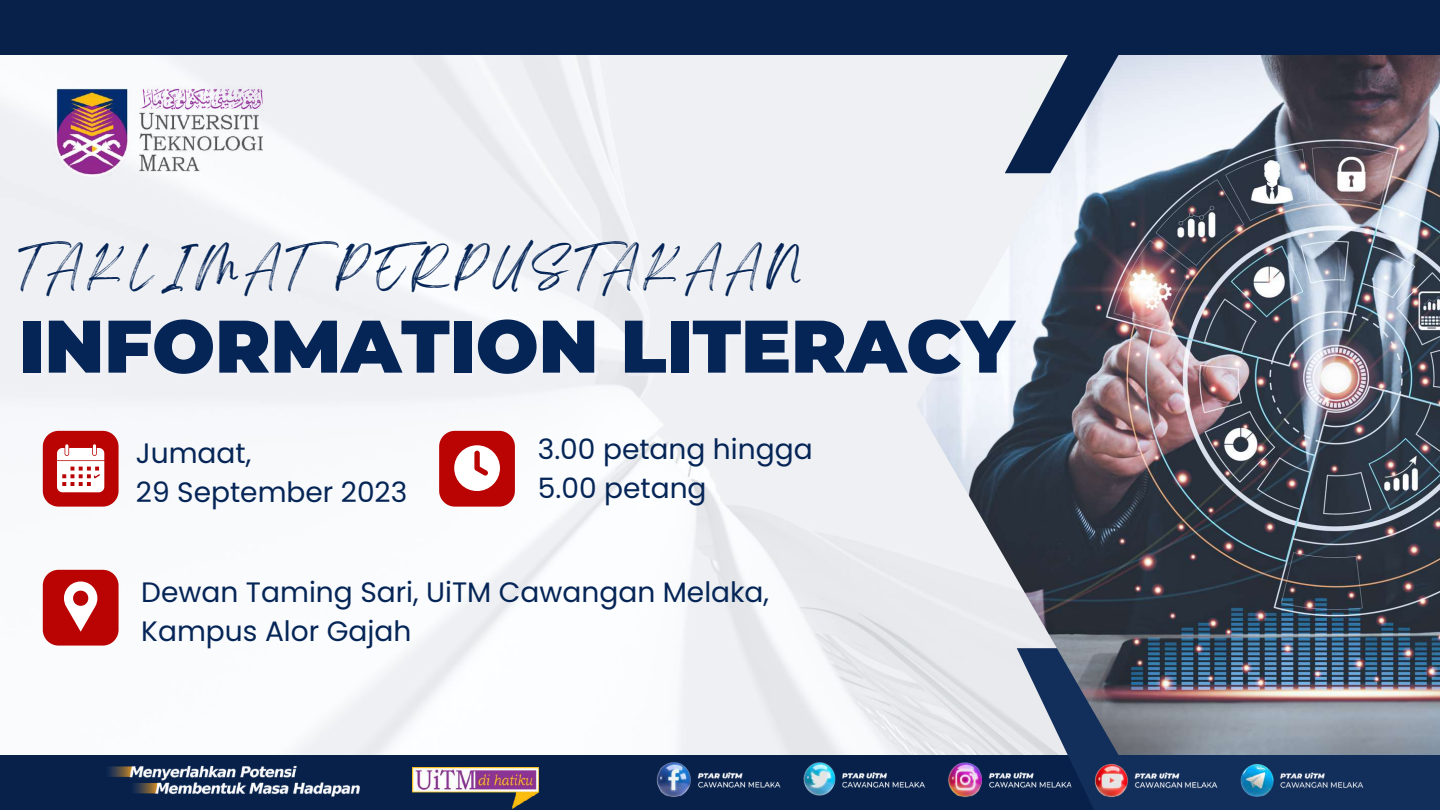
<style>
.page{position:relative;width:1440px;height:810px;background:#fff}
.page>*{position:absolute;margin:0;border:0;box-sizing:border-box;transform-origin:0 0}
.t1{font:900 74.3px "Montserrat";color:#052557}
.t2{font:36.7px "Breathing";letter-spacing:.2em;color:#052557}
.t3{font:28.1px/39.1px "Poppins";color:#052557}
</style>
<div class="page">
<div style="left:0;top:0;width:1005px;height:55px;background:#07214b"></div>
<div style="left:0;top:755px;width:638px;height:55px;background:#07214b"></div>
<div style="left:1005px;top:0;width:435px;height:55px;background:#07214b"></div>
<div style="left:1390px;top:755px;width:50px;height:55px;background:#122e5a"></div>
<img style="left:916px;top:55px;width:524px;height:700px">
<img style="left:55px;top:87px;width:208px;height:89px">
<img style="left:43px;top:748px;width:370px;height:62px">
<img style="left:413px;top:767px;width:125px;height:41px">
<img style="left:638px;top:684px;width:752px;height:126px">
<svg style="left:43px;top:431px;width:76px;height:76px"></svg>
<svg style="left:43px;top:570px;width:76px;height:76px"></svg>
<svg style="left:439px;top:431px;width:76px;height:76px"></svg>
<h2 class="t2" style="left:19px;top:256px;width:784px">TAKLIMATPERPUSTAKAAN</h2>
<h1 class="t1" style="left:19px;top:301px;width:997px">INFORMATION LITERACY</h1>
<p class="t3" style="left:136px;top:434px;width:273px">Jumaat,<br>29 September 2023</p>
<p class="t3" style="left:538px;top:429px;width:276px">3.00 petang hingga<br>5.00 petang</p>
<p class="t3" style="left:141px;top:573px;width:629px">Dewan Taming Sari, UiTM Cawangan Melaka,<br>Kampus Alor Gajah</p>
</div>
